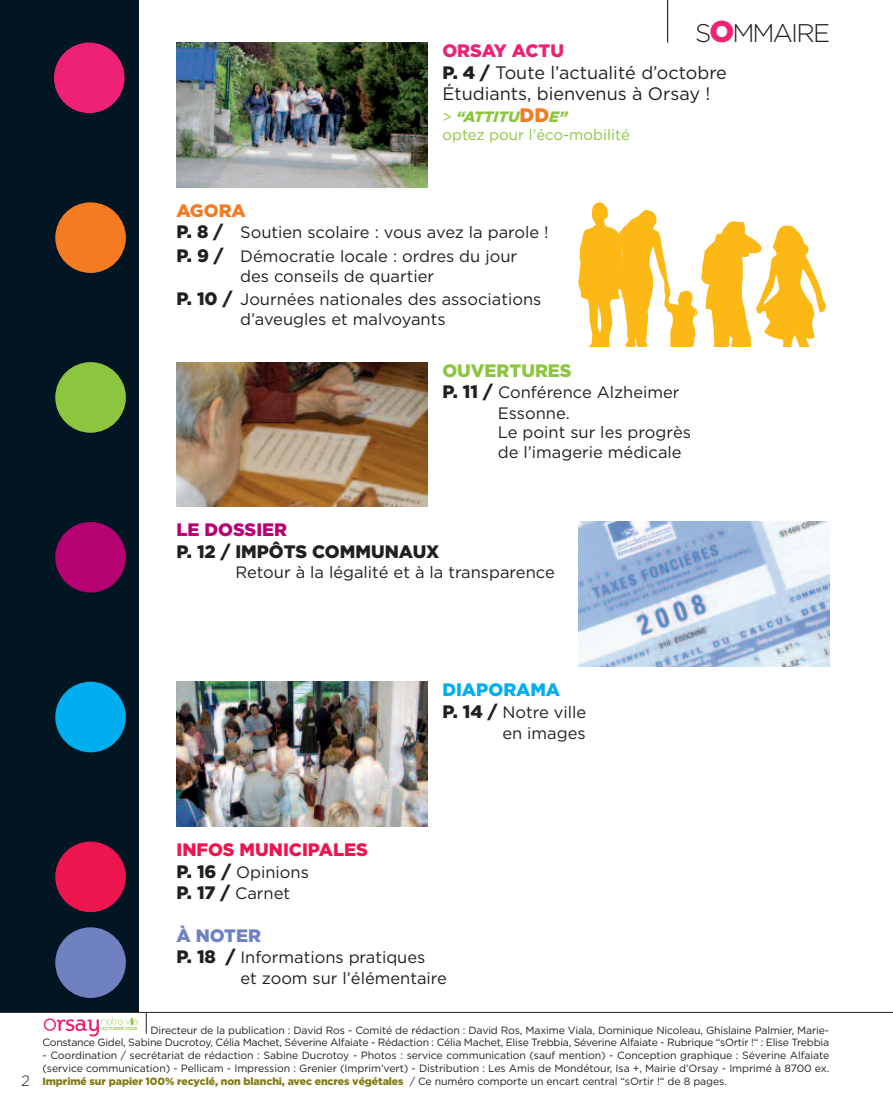
<style>
.page{position:relative;width:893px;height:1106px;background:#fff}
.page>*{position:absolute;margin:0;border:0;box-sizing:border-box;transform-origin:0 0}
.t1{font:300 25.5px "Gotham";letter-spacing:-.07em;color:#231f20}
.t2{font:18px/21.6px "Gotham";color:#231f20}
.t3{font:900 18px "Gotham";color:#231f20}
.t4{font:900 18px "Gotham";color:#ed154e}
.t5{font:900 18px "Gotham";color:#8bc63e}
.t6{font:900 18px "Gotham";color:#b60172}
.t7{font:900 18px "Gotham";color:#00aeef}
.t8{font:900 18px "Gotham";color:#6f81c0}
.t9{font:900 18px "Gotham";letter-spacing:-.005em;color:#f47b21}
.t10{font:16.5px/20px "Gotham";color:#231f20}
.t11{font:15px/18px "Gotham";color:#8bc63e}
.t12{font:300 15px "Gotham";color:#231f20}
.t13{font:10.5px/12.8px "Gotham";letter-spacing:-.02em;color:#231f20;text-align:right}
.t14{font:500 4.35px "Gotham";color:#8bc63e}
.s1{font-weight:900;font-size:30px;color:#ee2174}
.s2{font-weight:900;color:#ee2174}
.s3{font-weight:900}
.s4{font-weight:900;font-style:italic}
.s5{font-weight:900;font-size:19.5px;color:#f47b21}
.s6{font-weight:900;font-size:18px}
.s7{font-weight:900;color:#847b15}
</style>
<div class="page">
<hr style="left:667px;top:0;width:1px;height:43px;background:#231f20">
<div style="left:0;top:0;width:138px;height:1012px;background:#011622"></div>
<hr style="left:0;top:1012px;width:893px;height:1px;background:#231f20">
<div style="left:54px;top:43px;width:71px;height:70px;background:#ee2174;border-radius:50%"></div>
<div style="left:55px;top:202px;width:71px;height:71px;background:#f47b21;border-radius:50%"></div>
<div style="left:55px;top:362px;width:71px;height:71px;background:#8bc63e;border-radius:50%"></div>
<div style="left:55px;top:522px;width:71px;height:70px;background:#b60172;border-radius:50%"></div>
<div style="left:55px;top:681px;width:71px;height:71px;background:#00aeef;border-radius:50%"></div>
<div style="left:55px;top:841px;width:71px;height:71px;background:#ed154e;border-radius:50%"></div>
<div style="left:55px;top:927px;width:71px;height:71px;background:#6f81c0;border-radius:50%"></div>
<svg style="left:44px;top:1017px;width:94px;height:19px"></svg>
<svg style="left:146px;top:1013px;width:1px;height:20px"></svg>
<img style="left:176px;top:43px;width:251px;height:144px">
<img style="left:578px;top:522px;width:251px;height:144px">
<img style="left:176px;top:362px;width:251px;height:145px">
<img style="left:176px;top:681px;width:251px;height:145px">
<svg style="left:578px;top:202px;width:248px;height:145px"></svg>
<h1 class="t1" style="left:695px;top:18px;width:136px">S<span class="s1">O</span>MMAIRE</h1>
<h2 class="t2" style="left:442px;top:40px;width:286px"><span class="s2">ORSAY ACTU<br></span><span class="s3">P. 4 /</span> Toute l’actualité d’octobre<br>Étudiants, bienvenus à Orsay !</h2>
<h3 class="t11" style="left:442px;top:108px;width:189px">&gt; <span class="s4">“ATTITU</span><span class="s5">DD</span><span class="s4">E”<br></span>optez pour l’éco-mobilité</h3>
<h2 class="t9" style="left:176px;top:200px;width:71px">AGORA</h2>
<h3 class="t10" style="left:176px;top:221px;width:374px;line-height:23.7px"><span class="s6">P. 8 /</span> Soutien scolaire : vous avez la parole !<br><span class="s6">P. 9 /</span> Démocratie locale : ordres du jour</h3>
<h3 class="t10" style="left:176px;top:264px;width:366px;line-height:23.7px;text-indent:64px">des conseils de quartier<br><span class="s6">P. 10 /</span> Journées nationales des associations</h3>
<h3 class="t10" style="left:240px;top:309px;width:207px">d’aveugles et malvoyants</h3>
<h2 class="t5" style="left:442px;top:360px;width:131px">OUVERTURES</h2>
<h3 class="t10" style="left:498px;top:382px;width:195px;text-indent:-56px"><span class="s6">P. 11 /</span> Conférence Alzheimer<br>Essonne.<br>Le point sur les progrès de l’imagerie médicale</h3>
<h2 class="t6" style="left:176px;top:519px;width:112px">LE DOSSIER</h2>
<h2 class="t3" style="left:176px;top:541px;width:264px">P. 12 / IMPÔTS COMMUNAUX</h2>
<h3 class="t10" style="left:235px;top:562px;width:321px">Retour à la légalité et à la transparence</h3>
<h2 class="t7" style="left:442px;top:679px;width:119px">DIAPORAMA</h2>
<h3 class="t10" style="left:442px;top:701px;width:145px;line-height:21.6px;text-align:right"><span class="s6">P. 14 /</span> Notre ville en images</h3>
<h2 class="t4" style="left:176px;top:839px;width:193px">INFOS MUNICIPALES</h2>
<h3 class="t10" style="left:176px;top:861px;width:134px;line-height:21.6px"><span class="s6">P. 16 /</span> Opinions<br><span class="s6">P. 17 /</span> Carnet</h3>
<h2 class="t8" style="left:176px;top:925px;width:86px">À NOTER</h2>
<h3 class="t10" style="left:240px;top:947px;width:208px;line-height:20.4px;text-indent:-64px"><span class="s6">P. 18 /</span> Informations pratiques<br>et zoom sur l’élémentaire</h3>
<h3 class="t12" style="left:21px;top:1072px;width:10px">2</h3>
<p class="t13" style="left:43px;top:1023px;width:788px">Directeur de la publication : David Ros - Comité de rédaction : David Ros, Maxime Viala, Dominique Nicoleau, Ghislaine Palmier, Marie-<br>Constance Gidel, Sabine Ducrotoy, Célia Machet, Séverine Alfaiate - Rédaction : Célia Machet, Elise Trebbia, Séverine Alfaiate - Rubrique “sOrtir !“ : Elise Trebbia</p>
<p class="t13" style="left:43px;top:1049px;width:788px;text-align:justify">- Coordination / secrétariat de rédaction : Sabine Ducrotoy - Photos : service communication (sauf mention) - Conception graphique : Séverine Alfaiate (service communication) - Pellicam - Impression : Grenier (Imprim’vert) - Distribution : Les Amis de Mondétour, Isa +, Mairie d’Orsay - Imprimé à 8700 ex.<br><span class="s7">Imprimé sur papier 100% recyclé, non blanchi, avec encres végétales</span> / Ce numéro comporte un encart central “sOrtir !“ de 8 pages.</p>
<p class="t14" style="left:101px;top:1026px;width:38px">OCTOBRE 2008</p>
</div>
